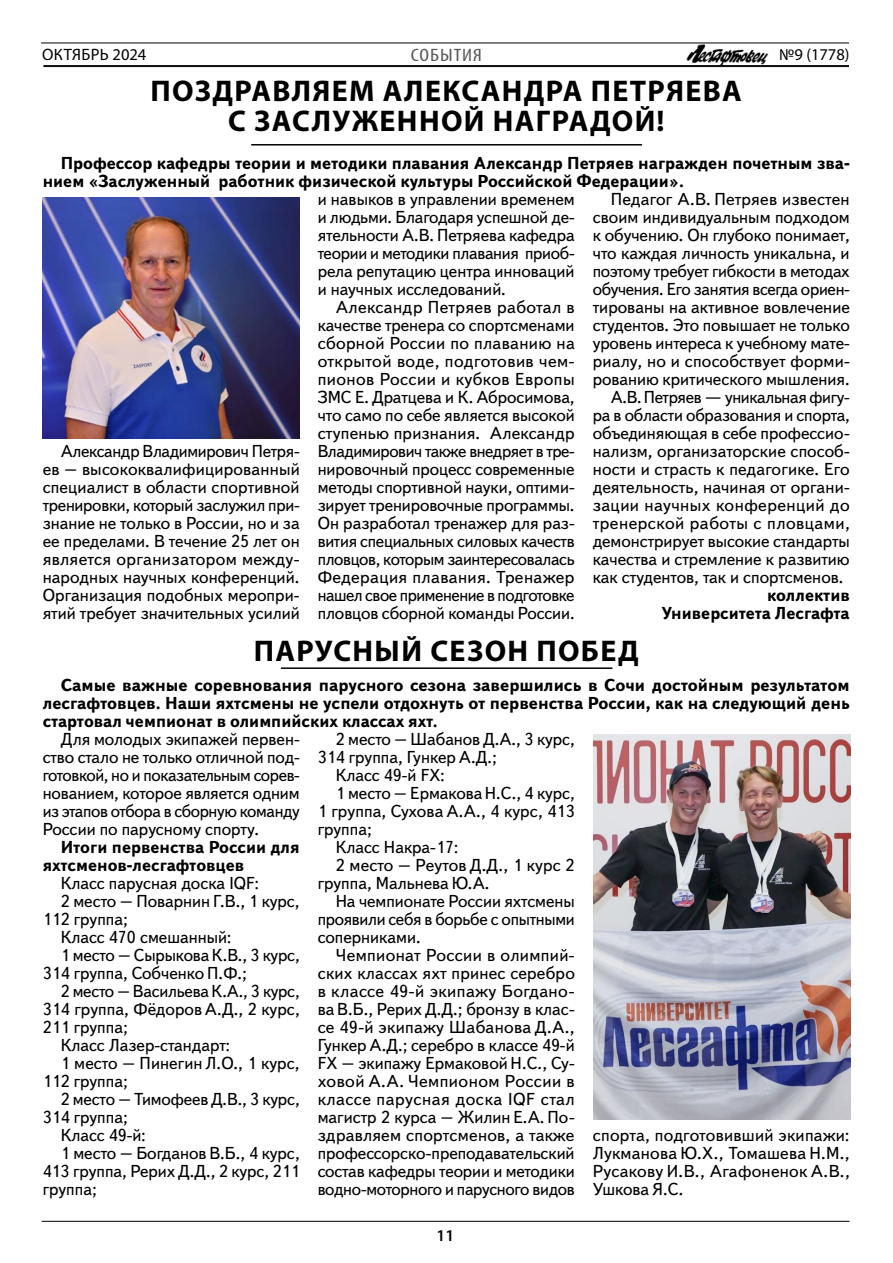
<style>
.page{position:relative;width:893px;height:1263px;background:#fff}
.page>*{position:absolute;margin:0;border:0;box-sizing:border-box;transform-origin:0 0}
.t1{font:700 30px/30px "Myriad Pro";letter-spacing:.045em;color:#000;text-align:center}
.t2{font:condensed 18px "Myriad Pro";letter-spacing:.045em;color:#58595b;scale:1.2 1}
.t3{font:17.25px/18px "Text";color:#000;text-align:justify}
.t4{font:700 17.25px/18px "Text";color:#000}
.t5{font:17.25px "Text";letter-spacing:.025em;color:#000}
.t6{font:17.25px "Text";letter-spacing:-.02em;color:#000}
.t7{font:17.25px "Text";letter-spacing:.03em;color:#000}
.t8{font:17.25px "Text";letter-spacing:.02em;color:#000}
.t9{font:16.5px "Myriad Pro";letter-spacing:.01em;color:#000}
.t10{font:600 16.5px "Myriad Pro";color:#000}
</style>
<div class="page">
<img style="left:687px;top:44px;width:81px;height:21px">
<hr style="left:43px;top:65px;width:806px;height:1px;background:#000">
<hr style="left:43px;top:66px;width:806px;height:1px;background:#000">
<hr style="left:41px;top:43px;width:808px;height:1px;background:#000">
<hr style="left:42px;top:1221px;width:807px;height:1px;background:#000">
<hr style="left:281px;top:667px;width:331px;height:2px;background:#000">
<hr style="left:251px;top:144px;width:391px;height:2px;background:#000">
<img style="left:43px;top:197px;width:257px;height:241px">
<img style="left:593px;top:735px;width:257px;height:385px">
<p class="t9" style="left:42px;top:44px;width:106px">ОКТЯБРЬ 2024</p>
<p class="t9" style="left:779px;top:44px;width:72px">№9 (1778)</p>
<p class="t2" style="left:411px;top:44px;width:61px">СОБЫТИЯ</p>
<h1 class="t1" style="left:151px;top:75px;width:593px">ПОЗДРАВЛЯЕМ АЛЕКСАНДРА ПЕТРЯЕВА<br>С ЗАСЛУЖЕННОЙ НАГРАДОЙ!</h1>
<p class="t4" style="left:43px;top:155px;width:808px;text-indent:18px">Профессор кафедры теории и методики плавания Александр Петряев награжден почетным зва&shy;нием «Заслуженный работник физической культуры Российской Федерации».</p>
<p class="t3" style="left:43px;top:443px;width:259px;text-indent:18px">Александр Владимирович Петря&shy;ев – высококвалифицированный специалист в области спортивной тренировки, который заслужил при&shy;знание не только в России, но и за ее пределами. В течение 25 лет он является организатором между&shy;народных научных конференций.<br>Организация подобных меропри&shy;ятий требует значительных усилий</p>
<p class="t3" style="left:318px;top:191px;width:259px">и навыков в управлении временем и людьми. Благодаря успешной де&shy;ятельности А.В. Петряева кафедра теории и методики плавания приоб&shy;рела репутацию центра инноваций и научных исследований.</p>
<p class="t3" style="left:318px;top:299px;width:259px;text-indent:18px">Александр Петряев работал в качестве тренера со спортсменами сборной России по плаванию на открытой воде, подготовив чем&shy;пионов России и кубков Европы ЗМС Е. Дратцева и К. Абросимова, что само по себе является высокой ступенью признания. Александр Владимирович также внедряет в тре&shy;нировочный процесс современные методы спортивной науки, оптими&shy;зирует тренировочные программы.<br>Он разработал тренажер для раз&shy;вития специальных силовых качеств пловцов, которым заинтересовалась Федерация плавания. Тренажер нашел свое применение в подготовке пловцов сборной команды России.</p>
<p class="t3" style="left:611px;top:191px;width:241px">Педагог А.В. Петряев известен</p>
<p class="t3" style="left:593px;top:209px;width:259px">своим индивидуальным подходом</p>
<p class="t3" style="left:593px;top:227px;width:258px">к обучению. Он глубоко понимает,</p>
<p class="t3" style="left:593px;top:245px;width:258px">что каждая личность уникальна, и</p>
<p class="t3" style="left:593px;top:263px;width:258px">поэтому требует гибкости в методах</p>
<p class="t3" style="left:593px;top:281px;width:258px">обучения. Его занятия всегда ориен-</p>
<p class="t3" style="left:593px;top:299px;width:259px">тированы на активное вовлечение</p>
<p class="t3" style="left:593px;top:317px;width:259px">студентов. Это повышает не только</p>
<p class="t3" style="left:593px;top:335px;width:258px">уровень интереса к учебному мате-</p>
<p class="t3" style="left:593px;top:353px;width:258px">риалу, но и способствует форми-</p>
<p class="t3" style="left:593px;top:371px;width:258px">рованию критического мышления.</p>
<p class="t6" style="left:611px;top:387px;width:241px">А.В.Петряев — уникальная фигу-</p>
<p class="t3" style="left:593px;top:407px;width:259px">ра в области образования и спорта,</p>
<p class="t3" style="left:593px;top:425px;width:258px">объединяющая в себе профессио-</p>
<p class="t3" style="left:593px;top:443px;width:258px">нализм, организаторские способ-</p>
<p class="t3" style="left:593px;top:461px;width:259px">ности и страсть к педагогике. Его</p>
<p class="t3" style="left:593px;top:479px;width:258px">деятельность, начиная от органи-</p>
<p class="t5" style="left:593px;top:495px;width:259px">зации научных конференций до</p>
<p class="t5" style="left:593px;top:513px;width:259px">тренерской работы с пловцами,</p>
<p class="t3" style="left:593px;top:533px;width:259px">демонстрирует высокие стандарты</p>
<p class="t3" style="left:593px;top:551px;width:259px">качества и стремление к развитию</p>
<p class="t3" style="left:593px;top:569px;width:252px">как студентов, так и спортсменов.</p>
<p class="t4" style="left:661px;top:587px;width:190px;text-align:right">коллектив<br>Университета Лесгафта</p>
<h1 class="t1" style="left:254px;top:635px;width:386px">ПАРУСНЫЙ СЕЗОН ПОБЕД</h1>
<p class="t4" style="left:43px;top:677px;width:808px;text-align:justify;text-indent:18px">Самые важные соревнования парусного сезона завершились в Сочи достойным результатом лесгафтовцев. Наши яхтсмены не успели отдохнуть от первенства России, как на следующий день стартовал чемпионат в олимпийских классах яхт.</p>
<p class="t3" style="left:43px;top:731px;width:259px;text-indent:18px">Для молодых экипажей первен&shy;ство стало не только отличной под&shy;готовкой, но и показательным сорев&shy;нованием, которое является одним из этапов отбора в сборную команду России по парусному спорту.</p>
<p class="t4" style="left:43px;top:839px;width:259px;text-indent:18px">Итоги первенства России для яхтсменов-лесгафтовцев</p>
<p class="t3" style="left:61px;top:875px;width:200px">Класс парусная доска IQF:</p>
<p class="t3" style="left:61px;top:893px;width:240px">2 место – Поварнин Г.В., 1 курс,</p>
<p class="t3" style="left:43px;top:911px;width:87px">112 группа;</p>
<p class="t3" style="left:61px;top:929px;width:172px">Класс 470 смешанный:</p>
<p class="t3" style="left:61px;top:947px;width:241px">1 место – СырыковаК.В., 3 курс,</p>
<p class="t3" style="left:43px;top:965px;width:206px">314 группа, Собченко П.Ф.;</p>
<p class="t3" style="left:61px;top:983px;width:241px">2 место – ВасильеваК.А., 3 курс,</p>
<p class="t3" style="left:43px;top:1001px;width:259px">314 группа, Фёдоров А.Д., 2 курс,</p>
<p class="t3" style="left:43px;top:1019px;width:87px">211 группа;</p>
<p class="t3" style="left:61px;top:1037px;width:171px">Класс Лазер-стандарт:</p>
<p class="t3" style="left:61px;top:1055px;width:241px">1 место – Пинегин Л.О., 1 курс,</p>
<p class="t3" style="left:43px;top:1073px;width:87px">112 группа;</p>
<p class="t3" style="left:61px;top:1091px;width:241px">2 место – Тимофеев Д.В., 3 курс,</p>
<p class="t3" style="left:43px;top:1109px;width:87px">314 группа;</p>
<p class="t3" style="left:61px;top:1127px;width:87px">Класс 49-й:</p>
<p class="t3" style="left:61px;top:1145px;width:241px">1 место – Богданов В.Б., 4 курс,</p>
<p class="t3" style="left:43px;top:1163px;width:259px">413 группа, Рерих Д.Д., 2 курс, 211</p>
<p class="t3" style="left:43px;top:1181px;width:56px">группа;</p>
<p class="t3" style="left:336px;top:731px;width:241px">2 место – Шабанов Д.А., 3 курс,</p>
<p class="t3" style="left:318px;top:749px;width:181px">314 группа, Гункер А.Д.;</p>
<p class="t3" style="left:336px;top:767px;width:111px">Класс 49-й FX:</p>
<p class="t3" style="left:336px;top:785px;width:241px">1 место – Ермакова Н.С., 4 курс,</p>
<p class="t3" style="left:318px;top:803px;width:259px">1 группа, Сухова А.А., 4 курс, 413</p>
<p class="t3" style="left:318px;top:821px;width:56px">группа;</p>
<p class="t3" style="left:336px;top:839px;width:124px">Класс Накра-17:</p>
<p class="t3" style="left:336px;top:857px;width:241px">2 место – Реутов Д.Д., 1 курс 2</p>
<p class="t3" style="left:318px;top:875px;width:173px">группа, Мальнева Ю.А.</p>
<p class="t3" style="left:336px;top:893px;width:241px">На чемпионате России яхтсмены</p>
<p class="t3" style="left:318px;top:911px;width:258px">проявили себя в борьбе с опытными</p>
<p class="t3" style="left:318px;top:929px;width:105px">соперниками.</p>
<p class="t8" style="left:336px;top:945px;width:241px">Чемпионат России в олимпий-</p>
<p class="t3" style="left:318px;top:965px;width:259px">ских классах яхт принес серебро</p>
<p class="t5" style="left:318px;top:981px;width:258px">в классе 49-й экипажу Богдано-</p>
<p class="t3" style="left:318px;top:1001px;width:258px">ва В.Б., Рерих Д.Д.; бронзу в клас-</p>
<p class="t3" style="left:318px;top:1019px;width:258px">се 49-й экипажу Шабанова Д.А.,</p>
<p class="t3" style="left:318px;top:1037px;width:258px">Гункер А.Д.; серебро в классе 49-й</p>
<p class="t3" style="left:318px;top:1055px;width:259px">FX – экипажу Ермаковой Н.С., Су-</p>
<p class="t5" style="left:318px;top:1071px;width:259px">ховой А.А. Чемпионом России в</p>
<p class="t7" style="left:318px;top:1089px;width:259px">классе парусная доска IQF стал</p>
<p class="t3" style="left:318px;top:1109px;width:258px">магистр 2 курса – Жилин Е.А. По-</p>
<p class="t3" style="left:318px;top:1127px;width:258px">здравляем спортсменов, а также</p>
<p class="t3" style="left:318px;top:1145px;width:258px">профессорско-преподавательский</p>
<p class="t3" style="left:318px;top:1163px;width:259px">состав кафедры теории и методики</p>
<p class="t6" style="left:318px;top:1179px;width:258px">водно-моторного и парусного видов</p>
<p class="t3" style="left:593px;top:1127px;width:259px">спорта, подготовивший экипажи:<br>Лукманова Ю.Х., Томашева Н.М., Русакову И.В., Агафоненок А.В., Ушкова Я.С.</p>
<p class="t10" style="left:437px;top:1225px;width:19px">11</p>
</div>
